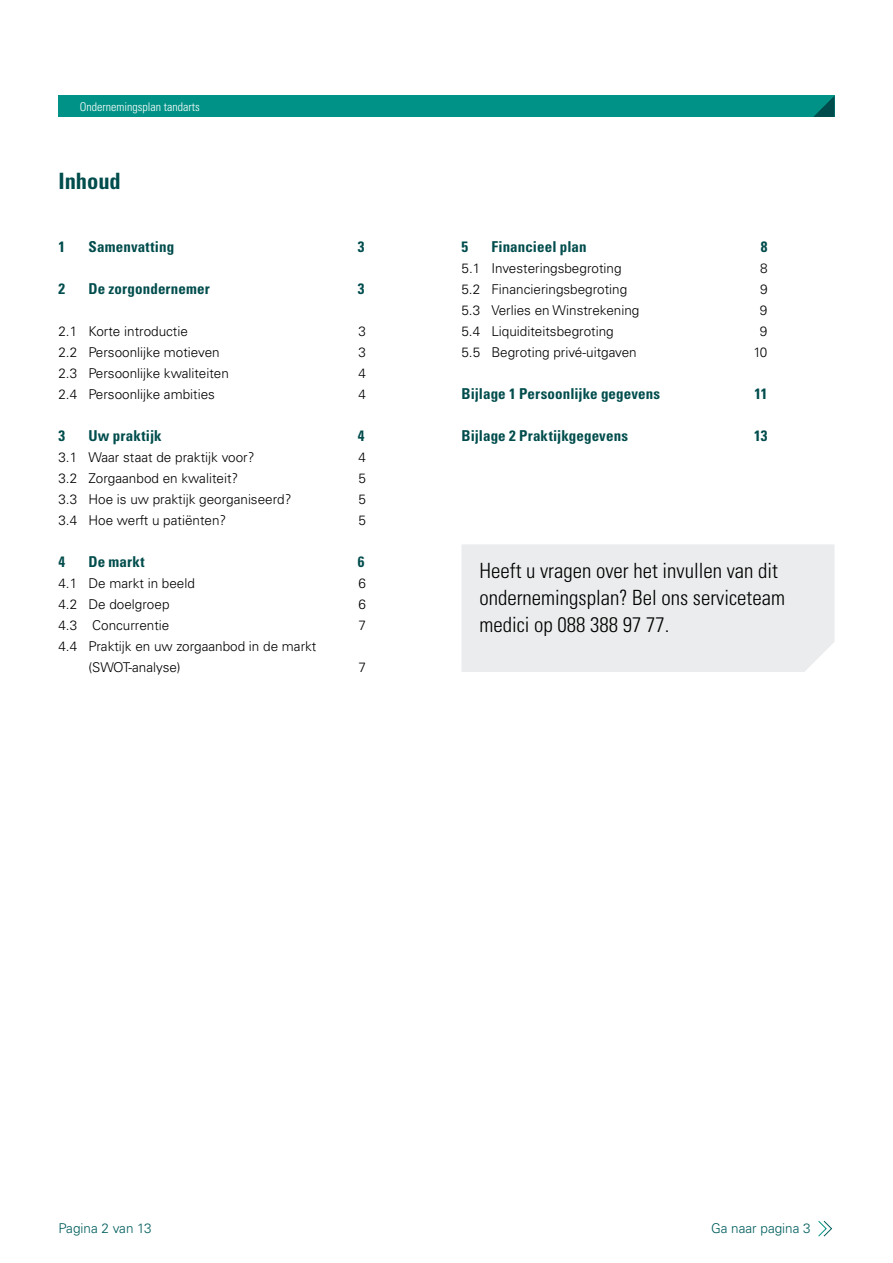
<style>
.page{position:relative;width:893px;height:1263px;background:#fff}
.page>*{position:absolute;margin:0;border:0;box-sizing:border-box;transform-origin:0 0}
.t1{font:700 condensed 22.5px "Univers LT Std";color:#004c4c}
.t2{font:300 condensed 21px/27px "Univers LT Std";color:#000}
.t3{font:700 condensed 15px "Univers LT Std";letter-spacing:.005em;color:#004c4c}
.t4{font:300 13.5px/21px "Univers LT Std";color:#000}
.t5{font:300 13.5px "Univers LT Std";color:#005e5d}
.t6{font:300 condensed 12px "Univers LT Std";color:#fff}
</style>
<div class="page">
<div style="left:58px;top:96px;width:776px;height:21px;background:#009286"></div>
<svg style="left:813px;top:96px;width:21px;height:21px"></svg>
<svg style="left:818px;top:1220px;width:14px;height:17px"></svg>
<div style="left:461px;top:544px;width:373px;height:128px;background:#ebeced"></div>
<p class="t6" style="left:80px;top:99px;width:121px">Ondernemingsplan tandarts</p>
<h1 class="t1" style="left:58px;top:167px;width:64px">Inhoud</h1>
<p class="t3" style="left:58px;top:237px;width:8px">1</p>
<p class="t3" style="left:88px;top:237px;width:87px">Samenvatting</p>
<p class="t3" style="left:358px;top:237px;width:8px">3</p>
<p class="t3" style="left:58px;top:279px;width:8px">2</p>
<p class="t3" style="left:88px;top:279px;width:123px">De zorgondernemer</p>
<p class="t3" style="left:358px;top:279px;width:8px">3</p>
<p class="t4" style="left:58px;top:321px;width:131px">2.1 Korte introductie</p>
<p class="t4" style="left:358px;top:321px;width:9px">3</p>
<p class="t4" style="left:58px;top:342px;width:163px">2.2 Persoonlijke motieven</p>
<p class="t4" style="left:358px;top:342px;width:9px">3</p>
<p class="t4" style="left:58px;top:363px;width:172px">2.3 Persoonlijke kwaliteiten</p>
<p class="t4" style="left:358px;top:363px;width:9px">4</p>
<p class="t4" style="left:58px;top:384px;width:158px">2.4 Persoonlijke ambities</p>
<p class="t4" style="left:358px;top:384px;width:9px">4</p>
<p class="t3" style="left:58px;top:426px;width:8px">3</p>
<p class="t3" style="left:88px;top:426px;width:75px">Uw praktijk</p>
<p class="t3" style="left:358px;top:426px;width:8px">4</p>
<p class="t4" style="left:58px;top:447px;width:197px">3.1 Waar staat de praktijk voor?</p>
<p class="t4" style="left:358px;top:447px;width:9px">4</p>
<p class="t4" style="left:58px;top:468px;width:181px">3.2 Zorgaanbod en kwaliteit?</p>
<p class="t4" style="left:358px;top:468px;width:9px">5</p>
<p class="t4" style="left:58px;top:489px;width:235px">3.3 Hoe is uw praktijk georganiseerd?</p>
<p class="t4" style="left:358px;top:489px;width:9px">5</p>
<p class="t4" style="left:58px;top:510px;width:169px">3.4 Hoe werft u patiënten?</p>
<p class="t4" style="left:358px;top:510px;width:9px">5</p>
<p class="t3" style="left:58px;top:552px;width:8px">4</p>
<p class="t3" style="left:88px;top:552px;width:58px">De markt</p>
<p class="t3" style="left:358px;top:552px;width:8px">6</p>
<p class="t4" style="left:58px;top:573px;width:138px">4.1 De markt in beeld</p>
<p class="t4" style="left:358px;top:573px;width:9px">6</p>
<p class="t4" style="left:58px;top:594px;width:113px">4.2 De doelgroep</p>
<p class="t4" style="left:358px;top:594px;width:9px">6</p>
<p class="t4" style="left:58px;top:615px;width:112px">4.3 Concurrentie</p>
<p class="t4" style="left:358px;top:615px;width:9px">7</p>
<p class="t4" style="left:88px;top:636px;width:229px;text-indent:-30px">4.4 Praktijk en uw zorgaanbod in de markt (SWOT-analyse)</p>
<p class="t4" style="left:358px;top:657px;width:9px">7</p>
<p class="t3" style="left:461px;top:237px;width:8px">5</p>
<p class="t3" style="left:491px;top:237px;width:97px">Financieel plan</p>
<p class="t3" style="left:761px;top:237px;width:8px">8</p>
<p class="t4" style="left:461px;top:258px;width:162px">5.1 Investeringsbegroting</p>
<p class="t4" style="left:760px;top:258px;width:9px">8</p>
<p class="t4" style="left:461px;top:279px;width:167px">5.2 Financieringsbegroting</p>
<p class="t4" style="left:760px;top:279px;width:9px">9</p>
<p class="t4" style="left:461px;top:300px;width:180px">5.3 Verlies en Winstrekening</p>
<p class="t4" style="left:760px;top:300px;width:9px">9</p>
<p class="t4" style="left:461px;top:321px;width:154px">5.4 Liquiditeitsbegroting</p>
<p class="t4" style="left:760px;top:321px;width:9px">9</p>
<p class="t4" style="left:461px;top:342px;width:177px">5.5 Begroting privé-uitgaven</p>
<p class="t4" style="left:753px;top:342px;width:15px">10</p>
<p class="t3" style="left:461px;top:384px;width:200px">Bijlage 1 Persoonlijke gegevens</p>
<p class="t3" style="left:754px;top:384px;width:15px">11</p>
<p class="t3" style="left:461px;top:426px;width:168px">Bijlage 2 Praktijkgegevens</p>
<p class="t3" style="left:754px;top:426px;width:15px">13</p>
<h2 class="t2" style="left:479px;top:557px;width:307px">Heeft u vragen over het invullen van dit ondernemingsplan? Bel ons serviceteam medici op 088 388 97 77.</h2>
<p class="t5" style="left:58px;top:1220px;width:95px">Pagina 2 van 13</p>
<p class="t5" style="left:711px;top:1220px;width:101px">Ga naar pagina 3</p>
</div>
